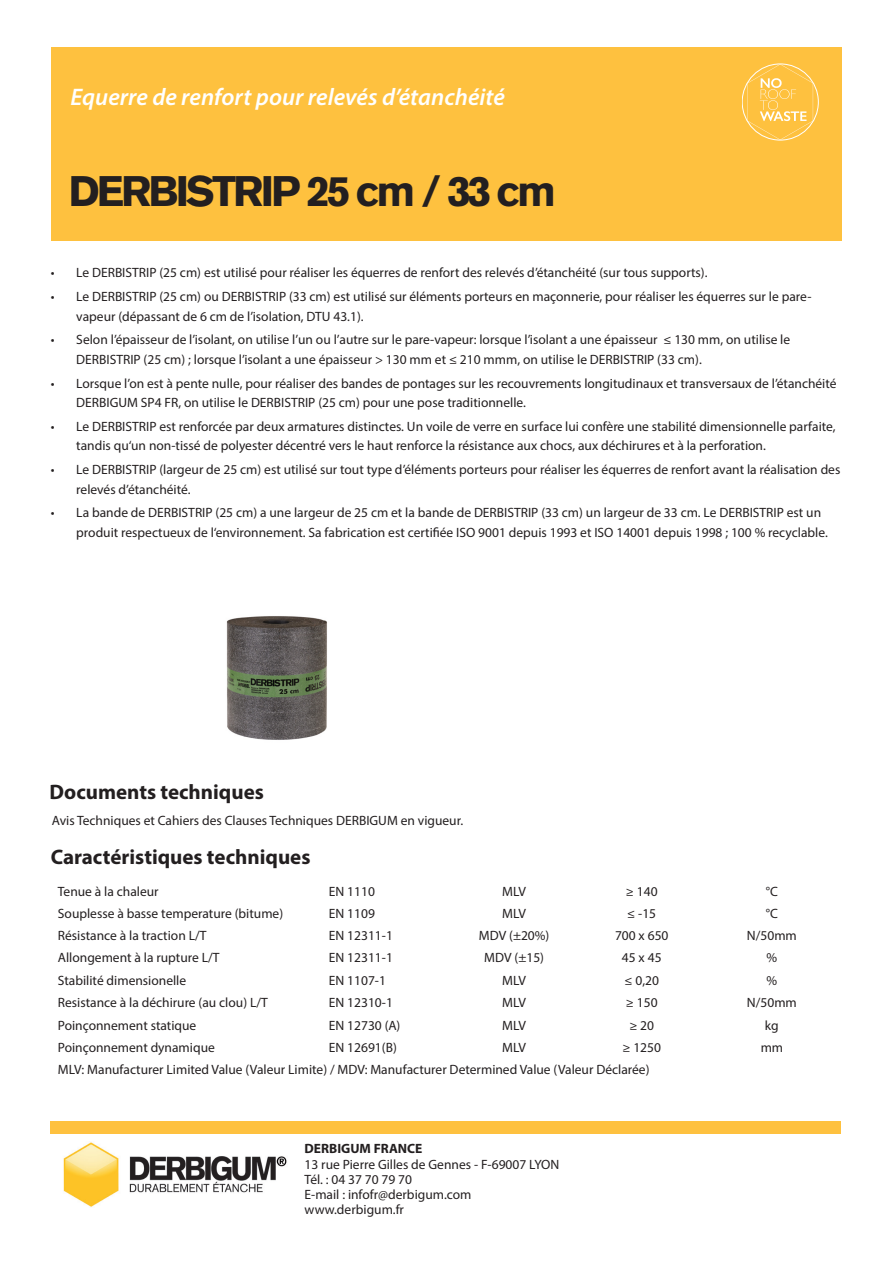
<style>
.page{position:relative;width:893px;height:1263px;background:#fff}
.page>*{position:absolute;margin:0;border:0;box-sizing:border-box;transform-origin:0 0}
.titre_secondaire{font:900 42px "Akzidenz Grotesk";letter-spacing:-.07em;color:#231f20}
.Intro-Italic{font:italic 600 24px "Myriad Pro";color:#fff}
.Titre{font:700 21px "Myriad Pro";color:#231f20}
.Texte_descriptif_puces{font:13.5px/19.5px "Myriad Pro";color:#231f20}
.Tableau_txt_appui_a_gauche{font:13.5px "Myriad Pro";color:#231f20}
.Tableau{font:13.5px "Myriad Pro";color:#231f20}
.adresse{font:13.5px/15px "Myriad Pro";color:#231f20}
.s1{font-weight:700}
</style>
<div class="page">
<div style="left:51px;top:47px;width:791px;height:193px;background:#fec13f"></div>
<img style="left:226px;top:616px;width:101px;height:124px">
<img style="left:63px;top:1142px;width:224px;height:65px">
<div style="left:51px;top:1122px;width:790px;height:12px;background:#fec13f"></div>
<svg style="left:747px;top:64px;width:66px;height:76px"></svg>
<p class="Intro-Italic" style="left:70px;top:81px;width:436px">Equerre de renfort pour relevés d’étanchéité</p>
<p class="titre_secondaire" style="left:69px;top:166px;width:489px">DERBISTRIP 25 cm / 33 cm</p>
<p class="Texte_descriptif_puces" style="left:51px;top:263px;width:658px">• Le DERBISTRIP (25 cm) est utilisé pour réaliser les équerres de renfort des relevés d’étanchéité (sur tous supports).</p>
<p class="Texte_descriptif_puces" style="left:76px;top:287px;width:737px;text-indent:-26px">• Le DERBISTRIP (25 cm) ou DERBISTRIP (33 cm) est utilisé sur éléments porteurs en maçonnerie, pour réaliser les équerres sur le pare&shy;vapeur (dépassant de 6 cm de l’isolation, DTU 43.1).</p>
<p class="Texte_descriptif_puces" style="left:76px;top:330px;width:715px;text-indent:-26px">• Selon l’épaisseur de l’isolant, on utilise l’un ou l’autre sur le pare-vapeur: lorsque l’isolant a une épaisseur ≤ 130 mm, on utilise le<br>DERBISTRIP (25 cm) ; lorsque l’isolant a une épaisseur &gt; 130 mm et ≤ 210 mmm, on utilise le DERBISTRIP (33 cm).</p>
<p class="Texte_descriptif_puces" style="left:76px;top:373px;width:762px;text-indent:-26px">• Lorsque l’on est à pente nulle, pour réaliser des bandes de pontages sur les recouvrements longitudinaux et transversaux de l’étanchéité<br>DERBIGUM SP4 FR, on utilise le DERBISTRIP (25 cm) pour une pose traditionnelle.</p>
<p class="Texte_descriptif_puces" style="left:76px;top:416px;width:761px;text-indent:-26px">• Le DERBISTRIP est renforcée par deux armatures distinctes. Un voile de verre en surface lui confère une stabilité dimensionnelle parfaite, tandis qu‘un non-tissé de polyester décentré vers le haut renforce la résistance aux chocs, aux déchirures et à la perforation.</p>
<p class="Texte_descriptif_puces" style="left:76px;top:460px;width:766px;text-indent:-26px">• Le DERBISTRIP (largeur de 25 cm) est utilisé sur tout type d’éléments porteurs pour réaliser les équerres de renfort avant la réalisation des relevés d’étanchéité.</p>
<p class="Texte_descriptif_puces" style="left:76px;top:503px;width:753px;text-indent:-26px">• La bande de DERBISTRIP (25 cm) a une largeur de 25 cm et la bande de DERBISTRIP (33 cm) un largeur de 33 cm. Le DERBISTRIP est un produit respectueux de l‘environnement. Sa fabrication est certifiée ISO 9001 depuis 1993 et ISO 14001 depuis 1998 ; 100 % recyclable.</p>
<p class="Titre" style="left:50px;top:778px;width:216px">Documents techniques</p>
<p class="Texte_descriptif_puces" style="left:52px;top:810px;width:413px">Avis Techniques et Cahiers des Clauses Techniques DERBIGUM en vigueur.</p>
<p class="Titre" style="left:51px;top:843px;width:261px">Caractéristiques techniques</p>
<p class="Tableau_txt_appui_a_gauche" style="left:58px;top:883px;width:102px">Tenue à la chaleur</p>
<p class="Tableau" style="left:329px;top:883px;width:48px">EN 1110</p>
<p class="Tableau" style="left:502px;top:883px;width:25px">MLV</p>
<p class="Tableau" style="left:626px;top:883px;width:33px">≥ 140</p>
<p class="Tableau" style="left:766px;top:883px;width:14px">°C</p>
<p class="Tableau_txt_appui_a_gauche" style="left:58px;top:905px;width:227px">Souplesse à basse temperature (bitume)</p>
<p class="Tableau" style="left:329px;top:905px;width:48px">EN 1109</p>
<p class="Tableau" style="left:502px;top:905px;width:25px">MLV</p>
<p class="Tableau" style="left:627px;top:905px;width:30px">≤ -15</p>
<p class="Tableau" style="left:766px;top:905px;width:14px">°C</p>
<p class="Tableau_txt_appui_a_gauche" style="left:58px;top:927px;width:150px">Résistance à la traction L/T</p>
<p class="Tableau" style="left:329px;top:927px;width:66px">EN 12311-1</p>
<p class="Tableau" style="left:479px;top:927px;width:72px">MDV (±20%)</p>
<p class="Tableau" style="left:615px;top:927px;width:55px">700 x 650</p>
<p class="Tableau" style="left:747px;top:927px;width:51px">N/50mm</p>
<p class="Tableau_txt_appui_a_gauche" style="left:58px;top:949px;width:163px">Allongement à la rupture L/T</p>
<p class="Tableau" style="left:329px;top:949px;width:66px">EN 12311-1</p>
<p class="Tableau" style="left:484px;top:949px;width:61px">MDV (±15)</p>
<p class="Tableau" style="left:622px;top:949px;width:41px">45 x 45</p>
<p class="Tableau" style="left:767px;top:949px;width:12px">%</p>
<p class="Tableau_txt_appui_a_gauche" style="left:58px;top:972px;width:130px">Stabilité dimensionelle</p>
<p class="Tableau" style="left:329px;top:972px;width:59px">EN 1107-1</p>
<p class="Tableau" style="left:502px;top:972px;width:25px">MLV</p>
<p class="Tableau" style="left:624px;top:972px;width:36px">≤ 0,20</p>
<p class="Tableau" style="left:767px;top:972px;width:12px">%</p>
<p class="Tableau_txt_appui_a_gauche" style="left:58px;top:994px;width:211px">Resistance à la déchirure (au clou) L/T</p>
<p class="Tableau" style="left:329px;top:994px;width:66px">EN 12310-1</p>
<p class="Tableau" style="left:502px;top:994px;width:25px">MLV</p>
<p class="Tableau" style="left:626px;top:994px;width:33px">≥ 150</p>
<p class="Tableau" style="left:747px;top:994px;width:51px">N/50mm</p>
<p class="Tableau_txt_appui_a_gauche" style="left:58px;top:1017px;width:140px">Poinçonnement statique</p>
<p class="Tableau" style="left:329px;top:1017px;width:73px">EN 12730 (A)</p>
<p class="Tableau" style="left:502px;top:1017px;width:25px">MLV</p>
<p class="Tableau" style="left:629px;top:1017px;width:26px">≥ 20</p>
<p class="Tableau" style="left:765px;top:1017px;width:15px">kg</p>
<p class="Tableau_txt_appui_a_gauche" style="left:58px;top:1039px;width:159px">Poinçonnement dynamique</p>
<p class="Tableau" style="left:329px;top:1039px;width:69px">EN 12691(B)</p>
<p class="Tableau" style="left:502px;top:1039px;width:25px">MLV</p>
<p class="Tableau" style="left:622px;top:1039px;width:40px">≥ 1250</p>
<p class="Tableau" style="left:761px;top:1039px;width:24px">mm</p>
<p class="Tableau_txt_appui_a_gauche" style="left:58px;top:1061px;width:593px">MLV: Manufacturer Limited Value (Valeur Limite) / MDV: Manufacturer Determined Value (Valeur Déclarée)</p>
<p class="adresse" style="left:305px;top:1141px;width:256px"><span class="s1">DERBIGUM FRANCE<br></span>13 rue Pierre Gilles de Gennes - F-69007 LYON<br>Tél. : 04 37 70 79 70<br>E-mail : infofr@derbigum.com www.derbigum.fr</p>
</div>
